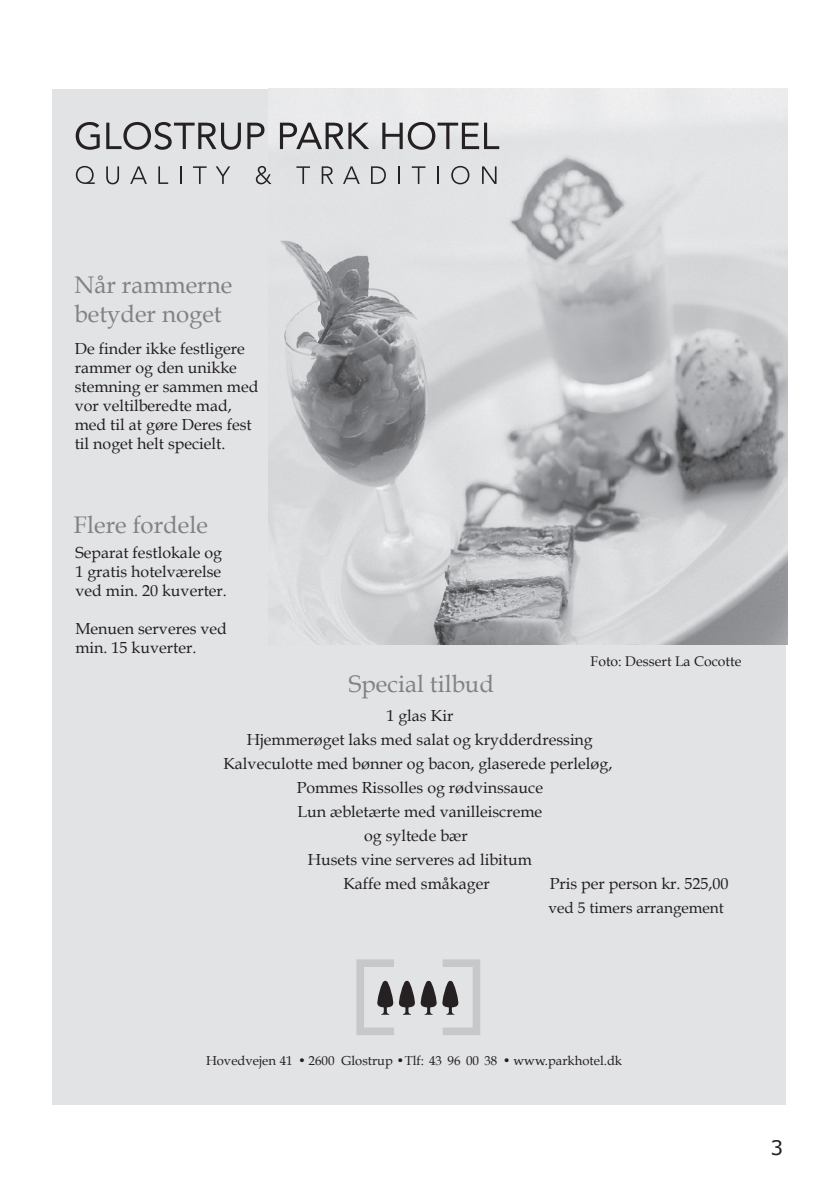
<style>
.page{position:relative;width:840px;height:1191px;background:#fff}
.page>*{position:absolute;margin:0;border:0;box-sizing:border-box;transform-origin:0 0}
.t1{font:24px/29px "Book Antiqua";color:#808285}
.t2{font:20px "Verdana";color:#231f20}
.t3{font:16px/19px "Book Antiqua";color:#231f20}
.t4{font:15.4px "Book Antiqua";color:#231f20}
.t5{font:14px "Book Antiqua";color:#231f20}
.t6{font:13px "Book Antiqua";color:#231f20}
</style>
<div class="page">
<div style="left:53px;top:89px;width:732px;height:1015px;background:#e2e3e5"></div>
<img style="left:268px;top:88px;width:518px;height:556px">
<svg style="left:356px;top:959px;width:124px;height:76px"></svg>
<svg style="left:76px;top:122px;width:24px;height:28px"></svg>
<svg style="left:106px;top:122px;width:135px;height:28px"></svg>
<svg style="left:247px;top:123px;width:17px;height:26px"></svg>
<svg style="left:280px;top:123px;width:89px;height:26px"></svg>
<svg style="left:382px;top:122px;width:117px;height:28px"></svg>
<svg style="left:76px;top:166px;width:19px;height:18px"></svg>
<svg style="left:106px;top:166px;width:13px;height:18px"></svg>
<svg style="left:130px;top:166px;width:17px;height:18px"></svg>
<svg style="left:158px;top:166px;width:10px;height:18px"></svg>
<svg style="left:180px;top:166px;width:1px;height:18px"></svg>
<svg style="left:193px;top:166px;width:13px;height:18px"></svg>
<svg style="left:215px;top:166px;width:15px;height:18px"></svg>
<svg style="left:256px;top:166px;width:15px;height:18px"></svg>
<svg style="left:296px;top:166px;width:14px;height:18px"></svg>
<svg style="left:321px;top:166px;width:12px;height:18px"></svg>
<svg style="left:343px;top:166px;width:16px;height:18px"></svg>
<svg style="left:371px;top:166px;width:15px;height:18px"></svg>
<svg style="left:398px;top:166px;width:2px;height:18px"></svg>
<svg style="left:411px;top:166px;width:14px;height:18px"></svg>
<svg style="left:437px;top:166px;width:1px;height:18px"></svg>
<svg style="left:451px;top:166px;width:18px;height:18px"></svg>
<svg style="left:482px;top:166px;width:14px;height:18px"></svg>
<h1 class="t1" style="left:75px;top:270px;width:159px">Når rammerne betyder noget</h1>
<p class="t3" style="left:75px;top:338px;width:185px">De finder ikke festligere rammer og den unikke stemning er sammen med vor veltilberedte mad, med til at gøre Deres fest til noget helt specielt.</p>
<h1 class="t1" style="left:74px;top:510px;width:135px">Flere fordele</h1>
<p class="t3" style="left:75px;top:543px;width:153px">Separat festlokale og<br>1 gratis hotelværelse ved min. 20 kuverter.</p>
<p class="t3" style="left:75px;top:619px;width:153px">Menuen serveres ved min. 15 kuverter.</p>
<h1 class="t1" style="left:349px;top:668px;width:147px">Special tilbud</h1>
<p class="t5" style="left:590px;top:651px;width:152px">Foto: Dessert La Cocotte</p>
<p class="t3" style="left:223px;top:703px;width:390px;line-height:24px;text-align:center">1 glas Kir<br>Hjemmerøget laks med salat og krydderdressing<br>Kalveculotte med bønner og bacon, glaserede perleløg,<br>Pommes Rissolles og rødvinssauce<br>Lun æbletærte med vanilleiscreme<br>og syltede bær<br>Husets vine serveres ad libitum<br>Kaffe med småkager</p>
<p class="t3" style="left:549px;top:873px;width:180px">Pris per person kr. 525,00</p>
<p class="t4" style="left:548px;top:897px;width:177px">ved 5 timers arrangement</p>
<p class="t6" style="left:206px;top:1051px;width:417px">Hovedvejen 41 • 2600 Glostrup •Tlf: 43 96 00 38 • www..parkhotel.dk</p>
<p class="t2" style="left:770px;top:1134px;width:14px">3</p>
</div>
